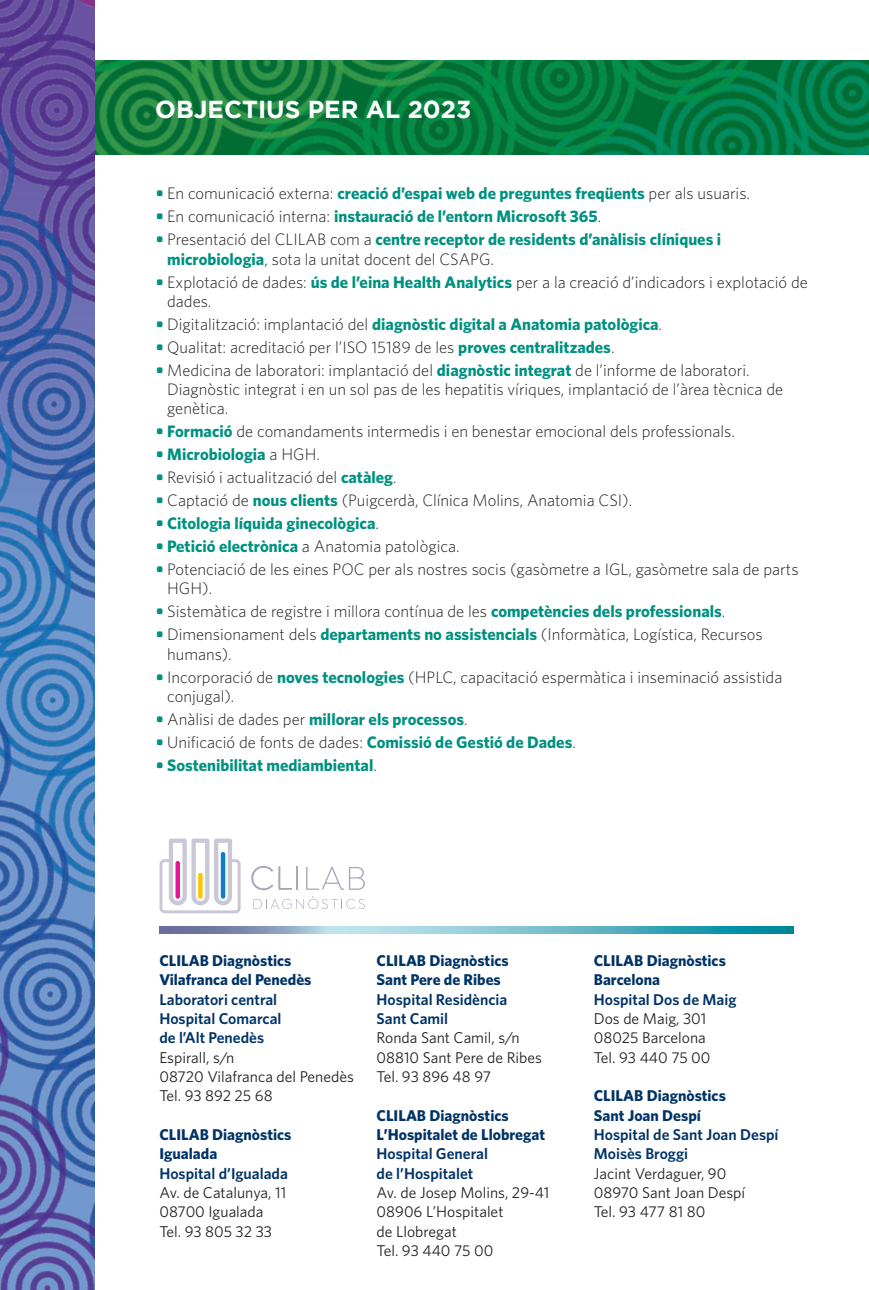
<style>
.page{position:relative;width:869px;height:1290px;background:#fff}
.page>*{position:absolute;margin:0;border:0;box-sizing:border-box;transform-origin:0 0}
.t1{font:700 24.5px "Gotham";color:#fff}
.List_Paragraph{font:300 16.62px/19.2px "Whitney HTF";color:#231f20}
.List_Paragraph-2{font:700 16.62px/19.2px "Whitney HTF";color:#009180}
.t2{font:700 15.58px/19.2px "Whitney HTF";color:#036}
.t3{font:15.58px/19.2px "Whitney HTF";color:#231f20}
.t4{font:600 15.58px/19.4px "Whitney HTF";color:#036}
.s1{font-weight:300;color:#231f20}
.s2{font-weight:700;color:#009180}
.s3{font-weight:600}
.s4{font-weight:400;color:#231f20}
</style>
<div class="page">
<img style="left:94px;top:61px;width:774px;height:94px">
<img style="left:0;top:0;width:94px;height:1290px">
<svg style="left:159px;top:927px;width:633px;height:6px;background:#6eaec2"></svg>
<svg style="left:159px;top:838px;width:81px;height:75px"></svg>
<svg style="left:251px;top:866px;width:41px;height:24px"></svg>
<hr style="left:296px;top:866px;width:2px;height:24px;background:#a8a6ba">
<svg style="left:306px;top:866px;width:59px;height:24px"></svg>
<svg style="left:253px;top:896px;width:112px;height:13px"></svg>
<p class="t1" style="left:155px;top:96px;width:317px">OBJECTIUS PER AL 2023</p>
<p class="List_Paragraph-2" style="left:156px;top:184px;width:595px">• <span class="s1">En comunicació externa:</span> creació d’espai web de preguntes freqüents <span class="s1">per als usuaris.</span></p>
<p class="List_Paragraph-2" style="left:156px;top:206px;width:447px">• <span class="s1">En comunicació interna:</span> instauració de l’entorn Microsoft 365<span class="s1">.</span></p>
<p class="List_Paragraph-2" style="left:167px;top:229px;width:555px;text-indent:-11px">• <span class="s1">Presentació del CLILAB com a</span> centre receptor de residents d’anàlisis clíniques i microbiologia<span class="s1">, sota la unitat docent del CSAPG.</span></p>
<p class="List_Paragraph" style="left:167px;top:272px;width:641px;text-indent:-11px"><span class="s2">•</span> Explotació de dades: <span class="s2">ús de l’eina Health Analytics</span> per a la creació d’indicadors i explotació de dades.</p>
<p class="List_Paragraph-2" style="left:156px;top:314px;width:507px">• <span class="s1">Digitalització: implantació del</span> diagnòstic digital a Anatomia patològica<span class="s1">.</span></p>
<p class="List_Paragraph" style="left:156px;top:337px;width:460px"><span class="s2">•</span> Qualitat: acreditació per l’ISO 15189 de les <span class="s2">proves centralitzades</span>.</p>
<p class="List_Paragraph" style="left:167px;top:360px;width:617px;text-indent:-11px"><span class="s2">•</span> Medicina de laboratori: implantació del <span class="s2">diagnòstic integrat</span> de l’informe de laboratori.<br>Diagnòstic integrat i en un sol pas de les hepatitis víriques, implantació de l’àrea tècnica de genètica.</p>
<p class="List_Paragraph" style="left:156px;top:422px;width:580px"><span class="s2">• Formació</span> de comandaments intermedis i en benestar emocional dels professionals.</p>
<p class="List_Paragraph-2" style="left:156px;top:444px;width:166px">• Microbiologia <span class="s1">a HGH.</span></p>
<p class="List_Paragraph" style="left:156px;top:467px;width:242px"><span class="s2">•</span> Revisió i actualització del <span class="s2">catàleg</span>.</p>
<p class="List_Paragraph" style="left:156px;top:490px;width:478px"><span class="s2">•</span> Captació de <span class="s2">nous clients</span> (Puigcerdà, Clínica Molins, Anatomia CSI).</p>
<p class="List_Paragraph-2" style="left:156px;top:513px;width:225px">• Citologia líquida ginecològica<span class="s1">.</span></p>
<p class="List_Paragraph" style="left:156px;top:536px;width:305px"><span class="s2">• Petició electrònica</span> a Anatomia patològica.</p>
<p class="List_Paragraph" style="left:167px;top:559px;width:632px;text-indent:-11px"><span class="s2">•</span> Potenciació de les eines POC per als nostres socis (gasòmetre a IGL, gasòmetre sala de parts<br>HGH).</p>
<p class="List_Paragraph" style="left:156px;top:602px;width:571px"><span class="s2">•</span> Sistemàtica de registre i millora contínua de les <span class="s2">competències dels professionals</span>.</p>
<p class="List_Paragraph" style="left:167px;top:625px;width:596px;text-indent:-11px"><span class="s2">•</span> Dimensionament dels <span class="s2">departaments no assistencials</span> (Informàtica, Logística, Recursos humans).</p>
<p class="List_Paragraph" style="left:167px;top:667px;width:616px;text-indent:-11px"><span class="s2">•</span> Incorporació de <span class="s2">noves tecnologies</span> (HPLC, capacitació espermàtica i inseminació assistida conjugal).</p>
<p class="List_Paragraph-2" style="left:156px;top:709px;width:313px">• <span class="s1">Anàlisi de dades per</span> millorar els processos<span class="s1">.</span></p>
<p class="List_Paragraph" style="left:156px;top:732px;width:421px"><span class="s2">•</span> Unificació de fonts de dades: <span class="s2">Comissió de Gestió de Dades</span>.</p>
<p class="List_Paragraph-2" style="left:156px;top:755px;width:222px">• Sostenibilitat mediambiental<span class="s1">.</span></p>
<p class="t2" style="left:159px;top:950px;width:153px">CLILAB Diagnòstics<br>Vilafranca del Penedès<br><span class="s3">Laboratori central</span></p>
<p class="t4" style="left:159px;top:1008px;width:124px">Hospital Comarcal de l’Alt Penedès</p>
<p class="t3" style="left:159px;top:1047px;width:77px">Espirall, s/n</p>
<p class="t3" style="left:159px;top:1066px;width:196px">08720 Vilafranca del Penedès</p>
<p class="t3" style="left:159px;top:1086px;width:115px">Tel. 93 892 25 68</p>
<p class="t2" style="left:159px;top:1124px;width:133px">CLILAB Diagnòstics<br>Igualada<br><span class="s3">Hospital d’Igualada</span></p>
<p class="t3" style="left:159px;top:1182px;width:128px">Av. de Catalunya, 11</p>
<p class="t3" style="left:159px;top:1202px;width:106px">08700 Igualada</p>
<p class="t3" style="left:159px;top:1221px;width:114px">Tel. 93 805 32 33</p>
<p class="t2" style="left:376px;top:950px;width:133px">CLILAB Diagnòstics<br>Sant Pere de Ribes<br><span class="s3">Hospital Residència<br>Sant Camil</span></p>
<p class="t3" style="left:376px;top:1028px;width:145px">Ronda Sant Camil, s/n</p>
<p class="t3" style="left:376px;top:1047px;width:167px">08810 Sant Pere de Ribes</p>
<p class="t3" style="left:376px;top:1066px;width:116px">Tel. 93 896 48 97</p>
<p class="t2" style="left:376px;top:1105px;width:170px">CLILAB Diagnòstics<br>L’Hospitalet de Llobregat<br><span class="s3">Hospital General<br>de l’Hospitalet</span></p>
<p class="t3" style="left:376px;top:1182px;width:174px">Av. de Josep Molins, 29-41</p>
<p class="t3" style="left:376px;top:1202px;width:128px">08906 L’Hospitalet de Llobregat<br>Tel. 93 440 75 00</p>
<p class="t2" style="left:593px;top:950px;width:144px">CLILAB Diagnòstics<br>Barcelona<br><span class="s3">Hospital Dos de Maig</span></p>
<p class="t3" style="left:593px;top:1008px;width:114px">Dos de Maig, 301</p>
<p class="t3" style="left:593px;top:1028px;width:113px">08025 Barcelona</p>
<p class="t3" style="left:593px;top:1047px;width:118px">Tel. 93 440 75 00</p>
<p class="t2" style="left:593px;top:1085px;width:133px">CLILAB Diagnòstics<br>Sant Joan Despí</p>
<p class="t4" style="left:593px;top:1124px;width:186px">Hospital de Sant Joan Despí<br>Moisès Broggi<br><span class="s4">Jacint Verdaguer, 90</span></p>
<p class="t3" style="left:593px;top:1182px;width:153px">08970 Sant Joan Despí</p>
<p class="t3" style="left:593px;top:1202px;width:113px">Tel. 93 477 81 80</p>
</div>
